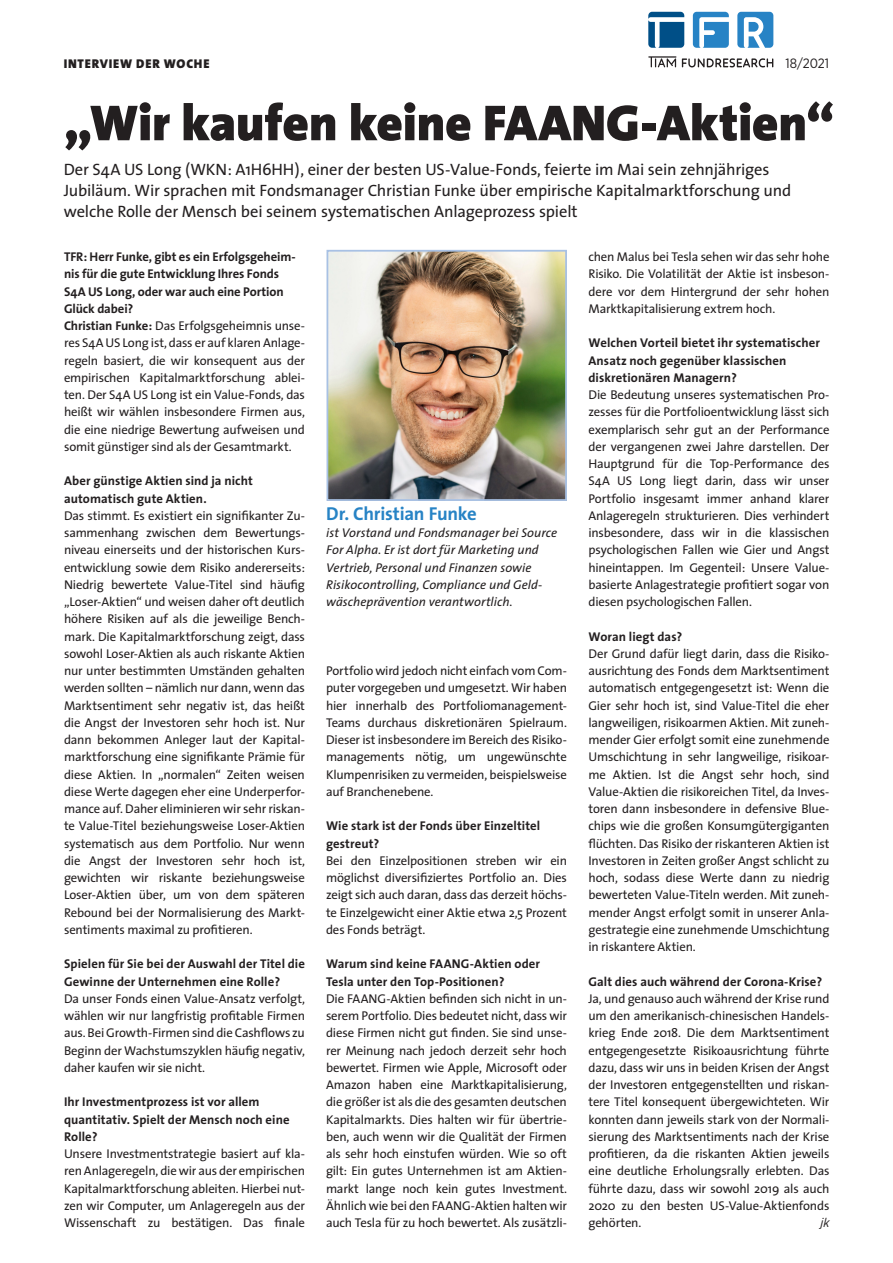
<style>
.page{position:relative;width:893px;height:1263px;background:#fff}
.page>*{position:absolute;margin:0;border:0;box-sizing:border-box;transform-origin:0 0}
.Headline_groß{font:900 51px "The Sans";letter-spacing:-.005em;color:#231f20}
.Vita_Name{font:700 18.75px "The Sans";letter-spacing:-.01em;color:#2783c5}
.Vorspann{font:16.5px/21px "The Sans";letter-spacing:-.01em;color:#231f20}
.t1{font:13.5px "Gotham Narrow";color:#231f20}
.Fliesstext_ohne_Init{font:12.75px/17.2px "The Sans";letter-spacing:-.015em;color:#231f20;text-align:justify}
.Zwischenüberschrift{font:700 12.75px/17.2px "The Sans";letter-spacing:.005em;color:#231f20}
.Vita_Position_Firma{font:italic 12.75px/17.2px "The Sans";letter-spacing:.005em;color:#231f20}
.Rubrik_Titel{font:900 12.75px "The Sans";letter-spacing:.06em;color:#231f20}
.Fliesstext_ohne_Init-2{font:italic 12.75px "Gotham Narrow";color:#231f20}
.s1{font-weight:700}
</style>
<div class="page">
<img style="left:329px;top:253px;width:235px;height:245px">
<div style="left:326px;top:250px;width:241px;height:251px;border:2px solid #a8c1e4"></div>
<svg style="left:648px;top:56px;width:28px;height:11px"></svg>
<svg style="left:682px;top:58px;width:91px;height:9px"></svg>
<svg style="left:648px;top:12px;width:36px;height:36px"></svg>
<svg style="left:693px;top:12px;width:36px;height:36px"></svg>
<svg style="left:737px;top:12px;width:36px;height:36px"></svg>
<p class="Rubrik_Titel" style="left:64px;top:53px;width:147px">INTERVIEW DER WOCHE</p>
<p class="t1" style="left:785px;top:54px;width:45px">18/2021</p>
<p class="Headline_groß" style="left:64px;top:80px;width:772px">„Wir kaufen keine FAANG-Aktien“</p>
<p class="Vorspann" style="left:64px;top:158px;width:729px">Der S4A US Long (WKN: A1H6HH), einer der besten US-Value-Fonds, feierte im Mai sein zehnjähriges<br>Jubiläum. Wir sprachen mit Fondsmanager Christian Funke über empirische Kapitalmarktforschung und welche Rolle der Mensch bei seinem systematischen Anlageprozess spielt</p>
<p class="Zwischenüberschrift" style="left:64px;top:248px;width:233px">TFR: Herr Funke, gibt es ein Erfolgsgeheim&shy;nis für die gute Entwicklung Ihres Fonds S4A US Long, oder war auch eine Portion Glück dabei?</p>
<p class="Fliesstext_ohne_Init" style="left:64px;top:317px;width:242px"><span class="s1">Christian Funke:</span> Das Erfolgsgeheimnis unse&shy;res S4A US Long ist, dass er auf klaren Anlage&shy;regeln basiert, die wir konsequent aus der empirischen Kapitalmarktforschung ablei&shy;ten. Der S4A US Long ist ein Value-Fonds, das heißt wir wählen insbesondere Firmen aus, die eine niedrige Bewertung aufweisen und somit günstiger sind als der Gesamtmarkt.</p>
<p class="Zwischenüberschrift" style="left:64px;top:472px;width:190px">Aber günstige Aktien sind ja nicht automatisch gute Aktien.</p>
<p class="Fliesstext_ohne_Init" style="left:64px;top:506px;width:242px">Das stimmt. Es existiert ein signifikanter Zu&shy;sammenhang zwischen dem Bewertungs&shy;niveau einerseits und der historischen Kurs&shy;entwicklung sowie dem Risiko andererseits:<br>Niedrig bewertete Value-Titel sind häufig „Loser-Aktien“ und weisen daher oft deutlich höhere Risiken auf als die jeweilige Bench&shy;mark. Die Kapitalmarktforschung zeigt, dass sowohl Loser-Aktien als auch riskante Aktien nur unter bestimmten Umständen gehalten werden sollten – nämlich nur dann, wenn das Marktsentiment sehr negativ ist, das heißt die Angst der Investoren sehr hoch ist. Nur dann bekommen Anleger laut der Kapital&shy;marktforschung eine signifikante Prämie für diese Aktien. In „normalen“ Zeiten weisen diese Werte dagegen eher eine Underperfor&shy;mance auf. Daher eliminieren wir sehr riskan&shy;te Value-Titel beziehungsweise Loser-Aktien systematisch aus dem Portfolio. Nur wenn die Angst der Investoren sehr hoch ist, gewichten wir riskante beziehungsweise Loser-Aktien über, um von dem späteren Rebound bei der Normalisierung des Markt&shy;sentiments maximal zu profitieren.</p>
<p class="Zwischenüberschrift" style="left:64px;top:955px;width:242px">Spielen für Sie bei der Auswahl der Titel die<br>Gewinne der Unternehmen eine Rolle?</p>
<p class="Fliesstext_ohne_Init" style="left:64px;top:989px;width:242px">Da unser Fonds einen Value-Ansatz verfolgt, wählen wir nur langfristig profitable Firmen aus. Bei Growth-Firmen sind die Cashflows zu Beginn der Wachstumszyklen häufig negativ, daher kaufen wir sie nicht.</p>
<p class="Zwischenüberschrift" style="left:64px;top:1093px;width:227px">Ihr Investmentprozess ist vor allem quantitativ. Spielt der Mensch noch eine<br>Rolle?</p>
<p class="Fliesstext_ohne_Init" style="left:64px;top:1145px;width:242px">Unsere Investmentstrategie basiert auf kla&shy;ren Anlageregeln, die wir aus der empirischen Kapitalmarktforschung ableiten. Hierbei nut&shy;zen wir Computer, um Anlageregeln aus der Wissenschaft zu bestätigen. Das finale</p>
<p class="Vita_Name" style="left:326px;top:498px;width:152px">Dr. Christian Funke</p>
<p class="Vita_Position_Firma" style="left:326px;top:524px;width:232px">ist Vorstand und Fondsmanager bei Source For Alpha. Er ist dort für Marketing und Vertrieb, Personal und Finanzen sowie Risikocontrolling, Compliance und Geld&shy;wäscheprävention verantwortlich.</p>
<p class="Fliesstext_ohne_Init" style="left:326px;top:662px;width:242px">Portfolio wird jedoch nicht einfach vom Com&shy;puter vorgegeben und umgesetzt. Wir haben hier innerhalb des Portfoliomanagement-Teams durchaus diskretionären Spielraum.<br>Dieser ist insbesondere im Bereich des Risiko&shy;managements nötig, um ungewünschte Klumpenrisiken zu vermeiden, beispielsweise auf Branchenebene.</p>
<p class="Zwischenüberschrift" style="left:326px;top:817px;width:216px">Wie stark ist der Fonds über Einzeltitel gestreut?</p>
<p class="Fliesstext_ohne_Init" style="left:326px;top:851px;width:242px">Bei den Einzelpositionen streben wir ein möglichst diversifiziertes Portfolio an. Dies zeigt sich auch daran, dass das derzeit höchs&shy;te Einzelgewicht einer Aktie etwa 2,5 Prozent des Fonds beträgt.</p>
<p class="Zwischenüberschrift" style="left:326px;top:955px;width:216px">Warum sind keine FAANG-Aktien oder<br>Tesla unter den Top-Positionen?</p>
<p class="Fliesstext_ohne_Init" style="left:326px;top:989px;width:242px">Die FAANG-Aktien befinden sich nicht in un&shy;serem Portfolio. Dies bedeutet nicht, dass wir diese Firmen nicht gut finden. Sie sind unse&shy;rer Meinung nach jedoch derzeit sehr hoch bewertet. Firmen wie Apple, Microsoft oder Amazon haben eine Marktkapitalisierung, die größer ist als die des gesamten deutschen Kapitalmarkts. Dies halten wir für übertrie&shy;ben, auch wenn wir die Qualität der Firmen als sehr hoch einstufen würden. Wie so oft gilt: Ein gutes Unternehmen ist am Aktien&shy;markt lange noch kein gutes Investment.<br>Ähnlich wie bei den FAANG-Aktien halten wir auch Tesla für zu hoch bewertet. Als zusätzli-</p>
<p class="Fliesstext_ohne_Init" style="left:588px;top:248px;width:242px">chen Malus bei Tesla sehen wir das sehr hohe Risiko. Die Volatilität der Aktie ist insbeson&shy;dere vor dem Hintergrund der sehr hohen Marktkapitalisierung extrem hoch.</p>
<p class="Zwischenüberschrift" style="left:588px;top:334px;width:233px">Welchen Vorteil bietet ihr systematischer<br>Ansatz noch gegenüber klassischen diskretionären Managern?</p>
<p class="Fliesstext_ohne_Init" style="left:588px;top:386px;width:242px">Die Bedeutung unseres systematischen Pro&shy;zesses für die Portfolioentwicklung lässt sich exemplarisch sehr gut an der Performance der vergangenen zwei Jahre darstellen. Der Hauptgrund für die Top-Performance des S4A US Long liegt darin, dass wir unser Portfolio insgesamt immer anhand klarer Anlageregeln strukturieren. Dies verhindert insbesondere, dass wir in die klassischen psychologischen Fallen wie Gier und Angst hineintappen. Im Gegenteil: Unsere Value&shy;basierte Anlagestrategie profitiert sogar von diesen psychologischen Fallen.</p>
<p class="Zwischenüberschrift" style="left:588px;top:627px;width:95px">Woran liegt das?</p>
<p class="Fliesstext_ohne_Init" style="left:588px;top:644px;width:242px">Der Grund dafür liegt darin, dass die Risiko&shy;ausrichtung des Fonds dem Marktsentiment automatisch entgegengesetzt ist: Wenn die Gier sehr hoch ist, sind Value-Titel die eher langweiligen, risikoarmen Aktien. Mit zuneh&shy;mender Gier erfolgt somit eine zunehmende Umschichtung in sehr langweilige, risikoar&shy;me Aktien. Ist die Angst sehr hoch, sind Value-Aktien die risikoreichen Titel, da Inves&shy;toren dann insbesondere in defensive Blue&shy;chips wie die großen Konsumgütergiganten flüchten. Das Risiko der riskanteren Aktien ist Investoren in Zeiten großer Angst schlicht zu hoch, sodass diese Werte dann zu niedrig bewerteten Value-Titeln werden. Mit zuneh&shy;mender Angst erfolgt somit in unserer Anla&shy;gestrategie eine zunehmende Umschichtung in riskantere Aktien.</p>
<p class="Zwischenüberschrift" style="left:588px;top:972px;width:235px">Galt dies auch während der Corona-Krise?</p>
<p class="Fliesstext_ohne_Init" style="left:588px;top:989px;width:242px">Ja, und genauso auch während der Krise rund um den amerikanisch-chinesischen Handels&shy;krieg Ende 2018. Die dem Marktsentiment entgegengesetzte Risikoausrichtung führte dazu, dass wir uns in beiden Krisen der Angst der Investoren entgegenstellten und riskan&shy;tere Titel konsequent übergewichteten. Wir konnten dann jeweils stark von der Normali&shy;sierung des Marktsentiments nach der Krise profitieren, da die riskanten Aktien jeweils eine deutliche Erholungsrally erlebten. Das führte dazu, dass wir sowohl 2019 als auch 2020 zu den besten US-Value-Aktienfonds gehörten.</p>
<p class="Fliesstext_ohne_Init-2" style="left:820px;top:1215px;width:11px">jk</p>
</div>
